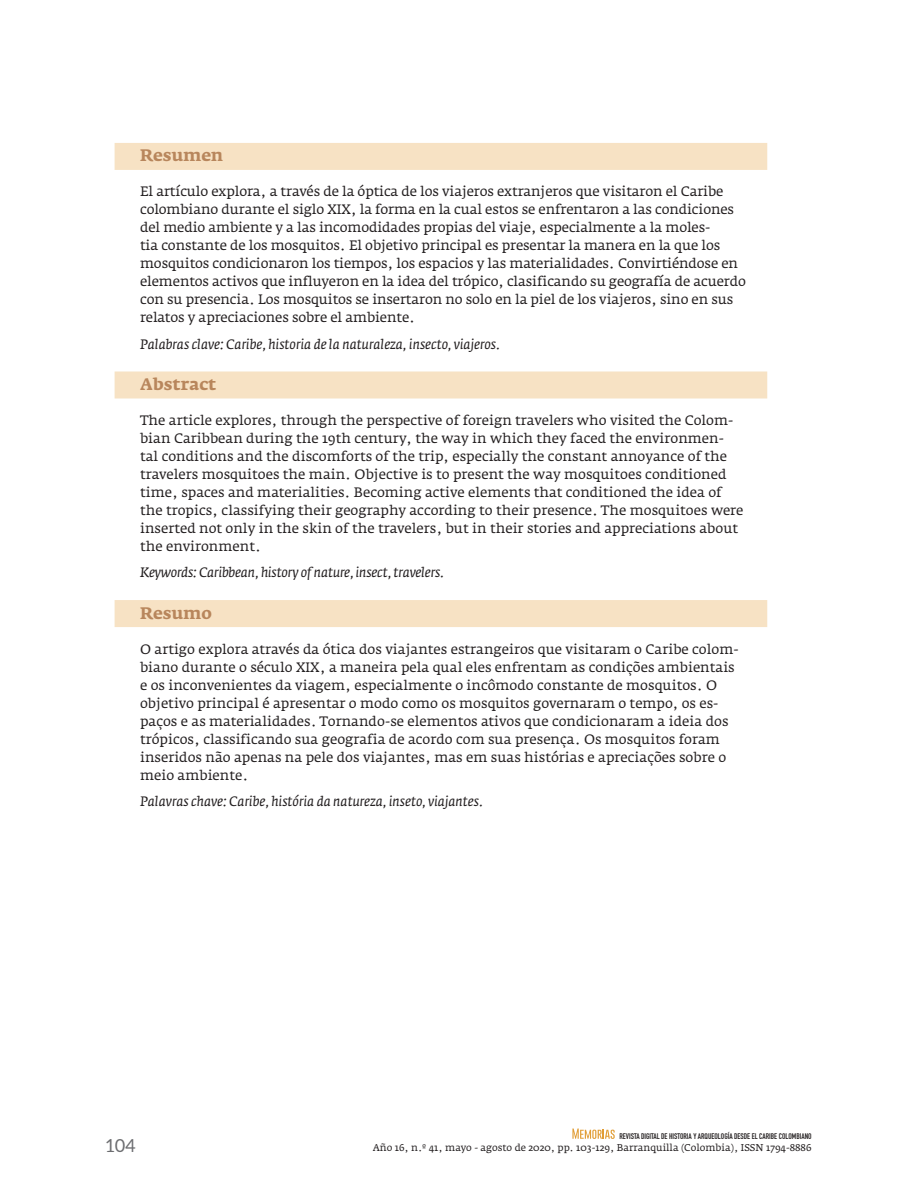
<style>
.page{position:relative;width:918px;height:1188px;background:#fff}
.page>*{position:absolute;margin:0;border:0;box-sizing:border-box;transform-origin:0 0}
.t1{font:18px "Aleo";color:#6c6d70}
.t2{font:700 16.5px "Fedra Serif A";color:#b8865c}
.t3{font:13.5px/18px "Fedra Serif A";color:#231f20}
.t4{font:italic 13.5px "Fedra Serif A";color:#231f20}
.t5{font:9.75px "Fedra Serif A";color:#231f20}
.t6{font:8.1px "DIN Engschrift Std";color:#231f20}
</style>
<div class="page">
<svg style="left:572px;top:1129px;width:43px;height:10px"></svg>
<div style="left:115px;top:143px;width:652px;height:27px;background:#f7e2c4"></div>
<div style="left:115px;top:372px;width:652px;height:27px;background:#f7e2c4"></div>
<div style="left:115px;top:600px;width:652px;height:27px;background:#f7e2c4"></div>
<p class="t2" style="left:140px;top:146px;width:84px">Resumen</p>
<p class="t3" style="left:140px;top:183px;width:607px">El artículo explora, a través de la óptica de los viajeros extranjeros que visitaron el Caribe colombiano durante el siglo XIX, la forma en la cual estos se enfrentaron a las condiciones del medio ambiente y a las incomodidades propias del viaje, especialmente a la moles-<br>tia constante de los mosquitos. El objetivo principal es presentar la manera en la que los mosquitos condicionaron los tiempos, los espacios y las materialidades. Convirtiéndose en elementos activos que influyeron en la idea del trópico, clasificando su geografía de acuerdo con su presencia. Los mosquitos se insertaron no solo en la piel de los viajeros, sino en sus relatos y apreciaciones sobre el ambiente.</p>
<p class="t4" style="left:140px;top:336px;width:361px">Palabras clave: Caribe, historia de la naturaleza, insecto, viajeros.</p>
<p class="t2" style="left:140px;top:375px;width:78px">Abstract</p>
<p class="t3" style="left:140px;top:411px;width:605px">The article explores, through the perspective of foreign travelers who visited the Colom&shy;bian Caribbean during the 19th century, the way in which they faced the environmen&shy;tal conditions and the discomforts of the trip, especially the constant annoyance of the travelers mosquitoes the main. Objective is to present the way mosquitoes conditioned time, spaces and materialities. Becoming active elements that conditioned the idea of the tropics, classifying their geography according to their presence. The mosquitoes were inserted not only in the skin of the travelers, but in their stories and appreciations about the environment.</p>
<p class="t4" style="left:140px;top:565px;width:305px">Keywords: Caribbean, history of nature, insect, travelers.</p>
<p class="t2" style="left:140px;top:603px;width:73px">Resumo</p>
<p class="t3" style="left:140px;top:640px;width:600px">O artigo explora através da ótica dos viajantes estrangeiros que visitaram o Caribe colom&shy;biano durante o século XIX, a maneira pela qual eles enfrentam as condições ambientais e os inconvenientes da viagem, especialmente o incômodo constante de mosquitos. O objetivo principal é apresentar o modo como os mosquitos governaram o tempo, os es&shy;paços e as materialidades. Tornando-se elementos ativos que condicionaram a ideia dos trópicos, classificando sua geografia de acordo com sua presença. Os mosquitos foram inseridos não apenas na pele dos viajantes, mas em suas histórias e apreciações sobre o meio ambiente.</p>
<p class="t4" style="left:140px;top:793px;width:344px">Palavras chave: Caribe, história da natureza, inseto, viajantes.</p>
<h1 class="t1" style="left:106px;top:1136px;width:31px">104</h1>
<p class="t6" style="left:620px;top:1131px;width:194px">REVISTA DIGITAL DE HISTORIA Y ARQUEOLOGÍA DESDE EL CARIBE COLOMBIANO</p>
<p class="t5" style="left:373px;top:1142px;width:441px">Año 16, n.º 41, mayo - agosto de 2020, pp. 103-129, Barranquilla (Colombia), ISSN 1794-8886</p>
</div>
